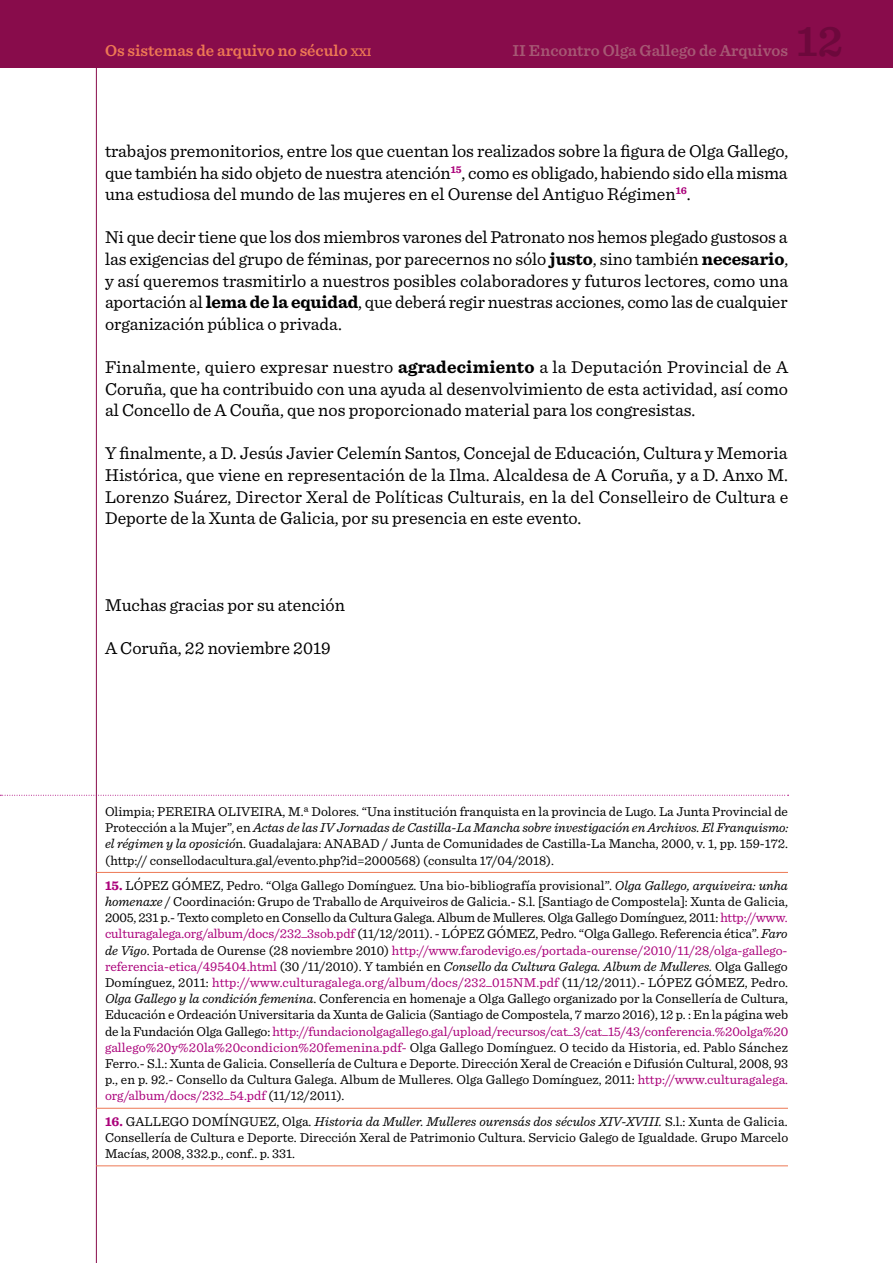
<style>
.page{position:relative;width:893px;height:1263px;background:#fff}
.page>*{position:absolute;margin:0;border:0;box-sizing:border-box;transform-origin:0 0}
.t1{font:600 45px "Sentinel";color:#6d083c}
.t2{font:18px/21.6px "Sentinel";color:#000;text-align:justify}
.t3{font:600 16.5px "Sentinel";color:#a65874}
.t4{font:600 16.5px "Sentinel";color:#ed7854}
.t5{font:13.5px/16.2px "Sentinel";color:#000;text-align:justify}
.s1{font-size:11.55px}
.s2{font-weight:700}
.s3{font-style:italic}
.s4{font-weight:700;color:#aa007a}
.s5{color:#aa007a}
</style>
<div class="page">
<div style="left:0;top:0;width:893px;height:68px;background:#880c4b"></div>
<hr style="left:96px;top:68px;width:1px;height:1195px;background:#880c4b">
<svg style="left:0;top:795px;width:789px;height:1px"></svg>
<hr style="left:96px;top:872px;width:692px;height:1px;background:#ed7854">
<hr style="left:96px;top:1108px;width:692px;height:1px;background:#ed7854">
<hr style="left:96px;top:1165px;width:692px;height:1px;background:#ed7854">
<p class="t4" style="left:105px;top:38px;width:268px">Os sistemas de arquivo no século <span class="s1">xxi</span></p>
<p class="t3" style="left:512px;top:38px;width:277px">II Encontro Olga Gallego de Arquivos</p>
<h1 class="t1" style="left:796px;top:7px;width:49px">12</h1>
<p class="t2" style="left:105px;top:139px;width:685px">trabajos premonitorios, entre los que cuentan los realizados sobre la figura de Olga Gallego, que también ha sido objeto de nuestra atención<sup>15</sup>, como es obligado, habiendo sido ella misma una estudiosa del mundo de las mujeres en el Ourense del Antiguo Régimen<sup>16</sup>.</p>
<p class="t2" style="left:105px;top:225px;width:685px">Ni que decir tiene que los dos miembros varones del Patronato nos hemos plegado gustosos a las exigencias del grupo de féminas, por parecernos no sólo <span class="s2">justo</span>, sino también <span class="s2">necesario</span>, y así queremos trasmitirlo a nuestros posibles colaboradores y futuros lectores, como una aportación al <span class="s2">lema de la equidad</span>, que deberá regir nuestras acciones, como las de cualquier organización pública o privada.</p>
<p class="t2" style="left:105px;top:355px;width:685px">Finalmente, quiero expresar nuestro <span class="s2">agradecimiento</span> a la Deputación Provincial de A Coruña, que ha contribuido con una ayuda al desenvolvimiento de esta actividad, así como al Concello de A Couña, que nos proporcionado material para los congresistas.</p>
<p class="t2" style="left:105px;top:441px;width:685px">Y finalmente, a D. Jesús Javier Celemín Santos, Concejal de Educación, Cultura y Memoria Histórica, que viene en representación de la Ilma. Alcaldesa de A Coruña, y a D. Anxo M.<br>Lorenzo Suárez, Director Xeral de Políticas Culturais, en la del Conselleiro de Cultura e Deporte de la Xunta de Galicia, por su presencia en este evento.</p>
<h2 class="t2" style="left:105px;top:593px;width:241px">Muchas gracias por su atención</h2>
<h2 class="t2" style="left:105px;top:636px;width:227px">A Coruña, 22 noviembre 2019</h2>
<p class="t5" style="left:105px;top:802px;width:685px">Olimpia; PEREIRA OLIVEIRA, M.ª Dolores. “Una institución franquista en la provincia de Lugo. La Junta Provincial de Protección a la Mujer”, en <span class="s3">Actas de las IV Jornadas de Castilla-La Mancha sobre investigación en Archivos. El Franquismo: el régimen y la oposició</span>n. Guadalajara: ANABAD / Junta de Comunidades de Castilla-La Mancha, 2000, v. 1, pp. 159-172. (http:// consellodacultura.gal/evento.php?id=2000568) (consulta 17/04/2018).</p>
<p class="t5" style="left:105px;top:876px;width:685px"><span class="s4">15.</span> LÓPEZ GÓMEZ, Pedro. “Olga Gallego Domínguez. Una bio-bibliografía provisional”. <span class="s3">Olga Gallego, arquiveira: unha homenaxe</span> / Coordinación: Grupo de Traballo de Arquiveiros de Galicia.- S.l. [Santiago de Compostela]: Xunta de Galicia, 2005, 231 p.- Texto completo en Consello da Cultura Galega. Album de Mulleres. Olga Gallego Domínguez, 2011: <span class="s5">http://www. culturagalega.org/album/docs/232_3sob.pdf</span> (11/12/2011). - LÓPEZ GÓMEZ, Pedro. “Olga Gallego. Referencia ética”. <span class="s3">Faro de Vigo</span>. Portada de Ourense (28 noviembre 2010) <span class="s5">http://www.farodevigo.es/portada-ourense/2010/11/28/olga-gallego&shy;referencia-etica/495404.html</span> (30 /11/2010). Y también en <span class="s3">Consello da Cultura Galega. Album de Mulleres.</span> Olga Gallego Domínguez, 2011: <span class="s5">http://www.culturagalega.org/album/docs/232_015NM.pdf</span> (11/12/2011).- LÓPEZ GÓMEZ, Pedro.<br><span class="s3">Olga Gallego y la condición femenina</span>. Conferencia en homenaje a Olga Gallego organizado por la Consellería de Cultura, Educación e Ordeación Universitaria da Xunta de Galicia (Santiago de Compostela, 7 marzo 2016), 12 p. : En la página web de la Fundación Olga Gallego: <span class="s5">http://fundacionolgagallego.gal/upload/recursos/cat_3/cat_15/43/conferencia.%20olga%20 gallego%20y%20la%20condicion%20femenina.pdf-</span> Olga Gallego Domínguez. O tecido da Historia, ed. Pablo Sánchez Ferro.- S.l.: Xunta de Galicia. Consellería de Cultura e Deporte. Dirección Xeral de Creación e Difusión Cultural, 2008, 93 p., en p. 92.- Consello da Cultura Galega. Album de Mulleres. Olga Gallego Domínguez, 2011: <span class="s5">http://www.culturagalega. org/album/docs/232_54.pdf</span> (11/12/2011).</p>
<p class="t5" style="left:105px;top:1112px;width:685px"><span class="s4">16.</span> GALLEGO DOMÍNGUEZ, Olga. <span class="s3">Historia da Muller. Mulleres ourensás dos séculos XIV-XVIII.</span> S.l.: Xunta de Galicia.<br>Consellería de Cultura e Deporte. Dirección Xeral de Patrimonio Cultura. Servicio Galego de Igualdade. Grupo Marcelo Macías, 2008, 332.p., conf.. p. 331.</p>
</div>
